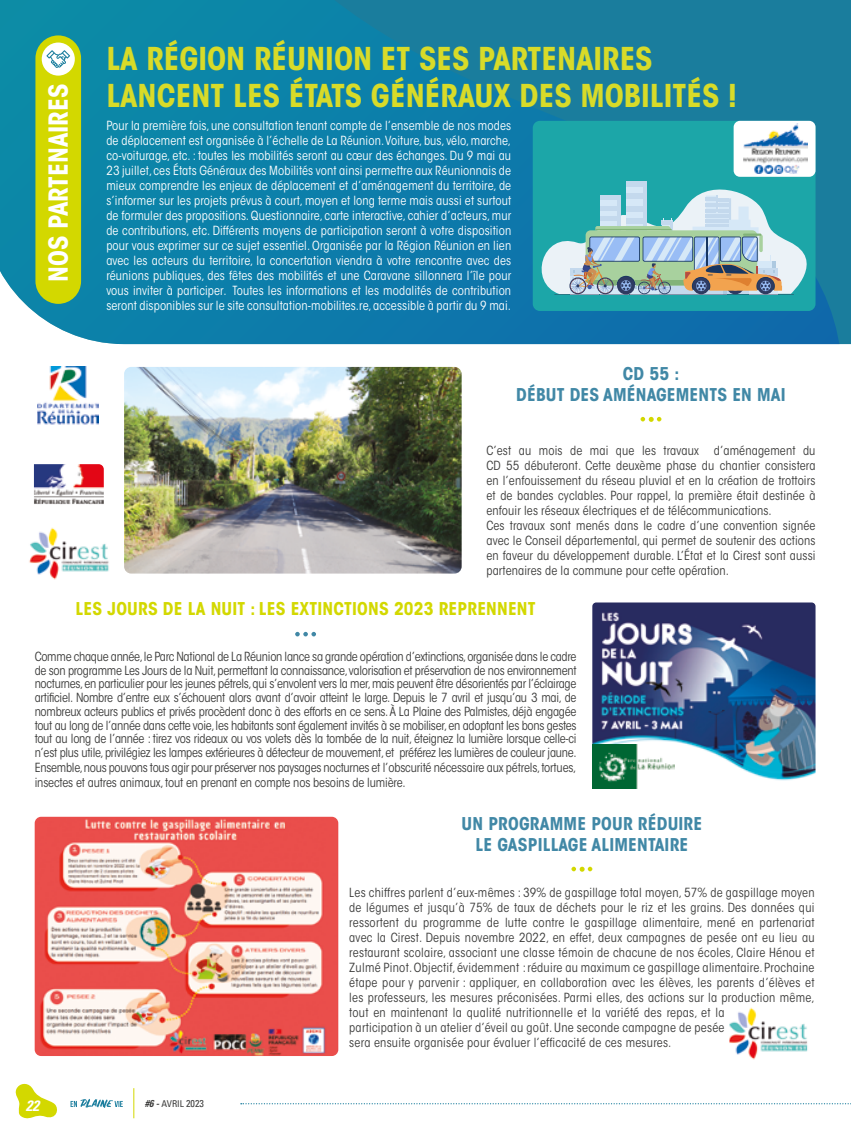
<style>
.page{position:relative;width:851px;height:1134px;background:#fff}
.page>*{position:absolute;margin:0;border:0;box-sizing:border-box;transform-origin:0 0}
.t1{font:700 condensed 31.25px/37.5px "ITC Avant Garde Std";color:#d8db29}
.t2{font:700 condensed 26px "ITC Avant Garde Std";color:#fff}
.t3{font:700 condensed 17.5px/21px "ITC Avant Garde Std";letter-spacing:.01em;color:#4188a6;text-align:center}
.t4{font:700 condensed 17.5px "ITC Avant Garde Std";letter-spacing:.01em;color:#d3d800}
.t5{font:italic 700 condensed 15px "Univers LT Std";color:#fff}
.t6{font:condensed 12.5px/15px "ITC Avant Garde Std";letter-spacing:.01em;color:#3c3c3b}
.t7{font:condensed 12.5px/15px "ITC Avant Garde Std";letter-spacing:.01em;color:#fff;text-align:justify}
.t8{font:condensed 12.5px/15px "ITC Avant Garde Std";letter-spacing:-.01em;color:#3c3c3b}
.t9{font:condensed 9.38px "Univers LT Std";color:#3c3c3b}
.s1{font-weight:700;font-style:italic;font-size:10px}
.s2{font-size:10px}
</style>
<div class="page">
<svg style="left:15px;top:1083px;width:42px;height:36px"></svg>
<hr style="left:133px;top:1088px;width:1px;height:30px;background:#d3d800">
<svg style="left:70px;top:1099px;width:53px;height:9px"></svg>
<svg style="left:241px;top:1103px;width:610px;height:1px"></svg>
<svg style="left:0;top:0;width:850px;height:344px;background:#127fa7"></svg>
<div style="left:35px;top:35px;width:46px;height:269px;background:#d3d800;border-radius:23px"></div>
<div style="left:42px;top:43px;width:33px;height:33px;background:#fff;border-radius:50%"></div>
<svg style="left:46px;top:50px;width:24px;height:18px"></svg>
<svg style="left:571px;top:867px;width:21px;height:5px"></svg>
<svg style="left:640px;top:417px;width:21px;height:5px"></svg>
<img style="left:35px;top:817px;width:303px;height:239px">
<img style="left:124px;top:367px;width:337px;height:207px">
<img style="left:729px;top:1007px;width:79px;height:53px">
<svg style="left:295px;top:632px;width:21px;height:4px"></svg>
<img style="left:592px;top:602px;width:223px;height:179px">
<div style="left:592px;top:745px;width:85px;height:44px;background:#fff"></div>
<img style="left:592px;top:745px;width:83px;height:44px">
<img style="left:29px;top:527px;width:80px;height:53px">
<img style="left:34px;top:464px;width:70px;height:40px">
<svg style="left:37px;top:403px;width:62px;height:22px"></svg>
<img style="left:38px;top:367px;width:60px;height:58px">
<div style="left:532px;top:121px;width:283px;height:190px;background:#1ca6a8"></div>
<svg style="left:532px;top:177px;width:283px;height:118px;background:#7ebbbc"></svg>
<div style="left:733px;top:121px;width:82px;height:56px;background:#fff;border-radius:6px"></div>
<img style="left:743px;top:124px;width:63px;height:50px">
<h2 class="t2" style="left:42px;top:282px;width:200px;rotate:-90deg">NOS PARTENAIRES</h2>
<h1 class="t1" style="left:106px;top:39px;width:632px">LA RÉGION RÉUNION ET SES PARTENAIRES<br>LANCENT LES ÉTATS GÉNÉRAUX DES MOBILITÉS !</h1>
<p class="t7" style="left:106px;top:118px;width:406px">Pour la première fois, une consultation tenant compte de l’ensemble de nos modes de déplacement est organisée à l’échelle de La Réunion. Voiture, bus, vélo, marche, co-voiturage, etc. : toutes les mobilités seront au cœur des échanges. Du 9 mai au 23 juillet, ces États Généraux des Mobilités vont ainsi permettre aux Réunionnais de mieux comprendre les enjeux de déplacement et d’aménagement du territoire, de s’informer sur les projets prévus à court, moyen et long terme mais aussi et surtout de formuler des propositions. Questionnaire, carte interactive, cahier d’acteurs, mur de contributions, etc. Différents moyens de participation seront à votre disposition pour vous exprimer sur ce sujet essentiel. Organisée par la Région Réunion en lien avec les acteurs du territoire, la concertation viendra à votre rencontre avec des réunions publiques, des fêtes des mobilités et une Caravane sillonnera l’île pour vous inviter à participer. Toutes les informations et les modalités de contribution seront disponibles sur le site consultation-mobilites.re, accessible à partir du 9 mai.</p>
<h3 class="t3" style="left:516px;top:363px;width:271px">CD 55 :<br>DÉBUT DES AMÉNAGEMENTS EN MAI</h3>
<p class="t6" style="left:486px;top:443px;width:330px">C’est au mois de mai que les travaux d’aménagement du CD 55 débuteront. Cette deuxème phase du chantier consistera en l’enfouissement du réseau pluvial et en la création de trottoirs et de bandes cyclables. Pour rappel, la première était destinée à enfouir les réseaux électriques et de télécommunications.<br>Ces travaux sont menés dans le cadre d’une convention signée avec le Conseil départemental, qui permet de soutenir des actions en faveur du développement durable. L’État et la Cirest sont aussi partenaires de la commune pour cette opération.</p>
<h3 class="t4" style="left:76px;top:598px;width:461px">LES JOURS DE LA NUIT : LES EXTINCTIONS 2023 REPRENNENT</h3>
<p class="t6" style="left:35px;top:649px;width:543px;line-height:13.8px;text-align:justify">Comme chaque année, le Parc National de La Réunion lance sa grande opération d’extinctions, organisée dans le cadre de son programme Les Jours de la Nuit, permettant la connaissance, valorisation et préservation de nos environnement nocturnes, en particulier pour les jeunes pétrels, qui s’envolent vers la mer, mais peuvent être désorientés par l’éclairage artificiel. Nombre d’entre eux s’échouent alors avant d’avoir atteint le large. Depuis le 7 avril et jusqu’au 3 mai, de nombreux acteurs publics et privés procèdent donc à des efforts en ce sens. À La Plaine des Palmistes, déjà engagée tout au long de l’année dans cette voie, les habitants sont également invités à se mobiliser, en adoptant les bons gestes tout au long de l’année : tirez vos rideaux ou vos volets dès la tombée de la nuit, éteignez la lumière lorsque celle-ci n’est plus utile, privilégiez les lampes extérieures à détecteur de mouvement, et préférez les lumières de couleur jaune.</p>
<p class="t8" style="left:35px;top:760px;width:543px">Ensemble,nous pouvons tous agir pour préserver nos paysages nocturnes et l’obscurité nécessaire aux pétrels, tortues, insectes et autres animaux, tout en prenant en compte nos besoins de lumière.</p>
<p class="t5" style="left:26px;top:1096px;width:15px">22</p>
<p class="t9" style="left:145px;top:1098px;width:61px"><span class="s1">#6 -</span> AVRIL <span class="s2">2023</span></p>
<h3 class="t3" style="left:461px;top:813px;width:242px">UN PROGRAMME POUR RÉDUIRE<br>LE GASPILLAGE ALIMENTAIRE</h3>
<p class="t6" style="left:349px;top:885px;width:467px">Les chiffres parlent d’eux-mêmes : 39% de gaspillage total moyen, 57% de gaspillage moyen de légumes et jusqu’à 75% de taux de déchets pour le riz et les grains. Des données qui ressortent du programme de lutte contre le gaspillage alimentaire, mené en partenariat avec la Cirest. Depuis novembre 2022, en effet, deux campagnes de pesée ont eu lieu au restaurant scolaire, associant une classe témoin de chacune de nos écoles, Claire Hénou et Zulmé Pinot. Objectif, évidemment : réduire au maximum ce gaspillage alimentaire. Prochaine étape pour y parvenir : appliquer, en collaboration avec les élèves, les parents d’élèves et les professeurs, les mesures préconisées. Parmi elles, des actions sur la production même, tout en maintenant la qualité nutritionnelle et la variété des repas, et la<br>participation à un atelier d’éveil au goût. Une seconde campagne de pesée<br>sera ensuite organisée pour évaluer l’efficacité de ces mesures.</p>
</div>
